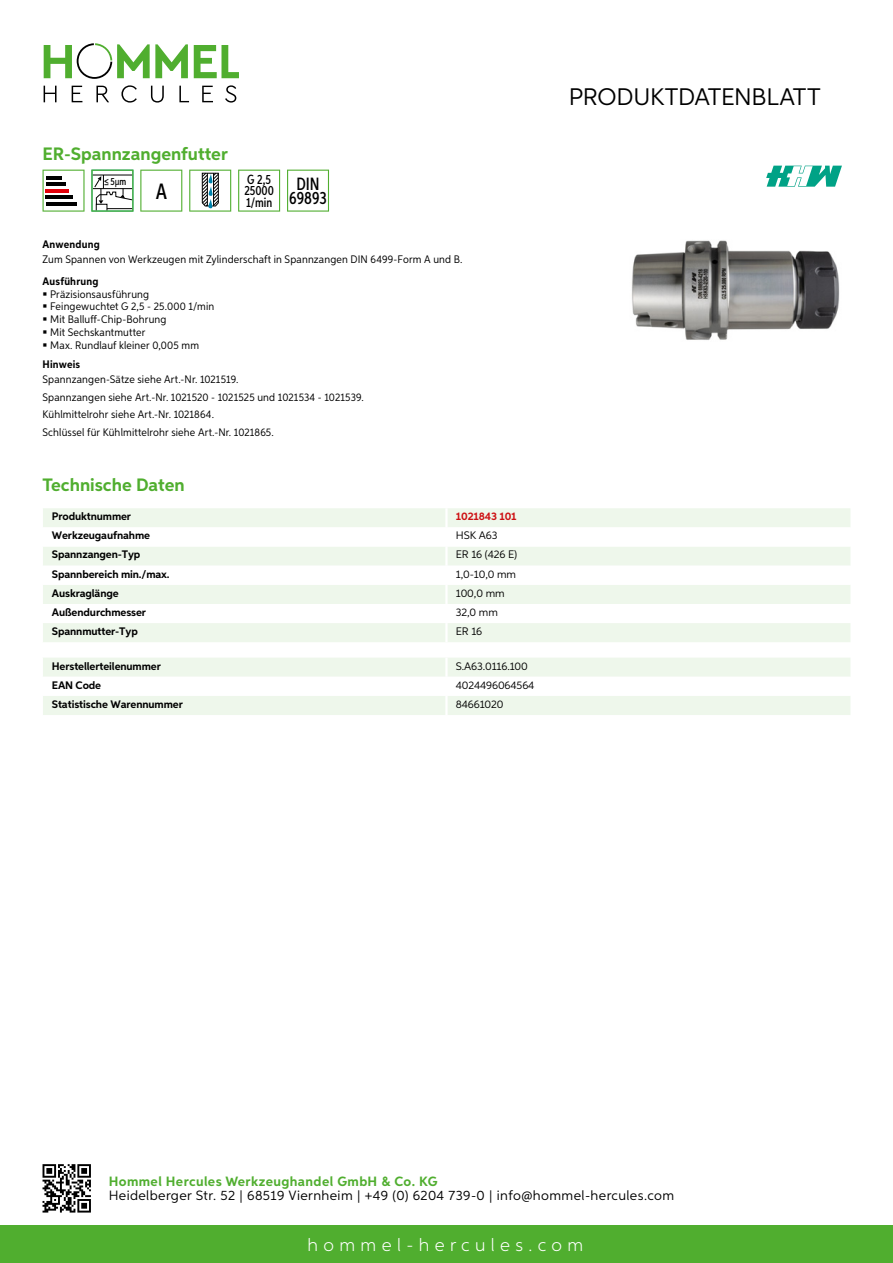
<style>
.page{position:relative;width:893px;height:1263px;background:#fff}
.page>*{position:absolute;margin:0;border:0;box-sizing:border-box;transform-origin:0 0}
.t1{font:24px "Aspira";letter-spacing:-.01em;color:#000}
.t2{font:500 22.2px "Aspira XX Nar";color:#000}
.t3{font:700 18px "Aspira";color:#50ae2f}
.t4{font:300 18px "Aspira";letter-spacing:.3em;color:#fff}
.t5{font:500 17.85px/14.9px "Aspira XX Nar";color:#000;text-align:center}
.t6{font:13.5px "Aspira";letter-spacing:.03em;color:#000}
.t7{font:700 13.5px "Aspira";letter-spacing:.03em;color:#50ae2f}
.t8{font:500 13.35px/11.9px "Aspira XX Nar";color:#000}
.t9{font:10.95px/12.8px "Aspira Nar";letter-spacing:.015em;color:#000}
.t10{font:700 10.95px "Aspira";letter-spacing:-.01em;color:#000}
.t11{font:10.95px "Aspira";letter-spacing:-.01em;color:#000}
.t12{font:700 10.95px "Aspira Nar";letter-spacing:.02em;color:#000}
.t13{font:700 10.95px "Aspira";letter-spacing:-.01em;color:#cd1013}
.t14{font:500 10.35px "Aspira XX Nar";color:#000}
</style>
<div class="page">
<div style="left:0;top:1226px;width:893px;height:37px;background:#50ae2f"></div>
<svg style="left:43px;top:1164px;width:48px;height:48px"></svg>
<svg style="left:194px;top:45px;width:45px;height:33px"></svg>
<svg style="left:44px;top:43px;width:144px;height:36px"></svg>
<svg style="left:44px;top:86px;width:13px;height:16px"></svg>
<svg style="left:72px;top:86px;width:10px;height:16px"></svg>
<svg style="left:96px;top:86px;width:13px;height:16px"></svg>
<svg style="left:121px;top:85px;width:16px;height:18px"></svg>
<svg style="left:151px;top:86px;width:13px;height:17px"></svg>
<svg style="left:179px;top:86px;width:10px;height:16px"></svg>
<svg style="left:202px;top:86px;width:11px;height:16px"></svg>
<svg style="left:225px;top:85px;width:11px;height:18px"></svg>
<div style="left:43px;top:508px;width:807px;height:134px;background:#eef7eb"></div>
<svg style="left:43px;top:527px;width:807px;height:96px"></svg>
<hr style="left:445px;top:508px;width:3px;height:19px;background:#fff">
<hr style="left:445px;top:527px;width:3px;height:19px;background:#fff">
<hr style="left:445px;top:546px;width:3px;height:20px;background:#fff">
<hr style="left:445px;top:566px;width:3px;height:19px;background:#fff">
<hr style="left:445px;top:585px;width:3px;height:19px;background:#fff">
<hr style="left:445px;top:604px;width:3px;height:19px;background:#fff">
<hr style="left:445px;top:623px;width:3px;height:19px;background:#fff">
<svg style="left:43px;top:658px;width:807px;height:57px"></svg>
<hr style="left:445px;top:696px;width:3px;height:19px;background:#fff">
<svg style="left:43px;top:170px;width:42px;height:42px"></svg>
<hr style="left:46px;top:176px;width:16px;height:3px;background:#000">
<hr style="left:46px;top:183px;width:19px;height:3px;background:#000">
<hr style="left:46px;top:189px;width:23px;height:3px;background:#e3000b">
<hr style="left:46px;top:196px;width:27px;height:3px;background:#000">
<hr style="left:46px;top:203px;width:30px;height:3px;background:#000">
<svg style="left:91px;top:170px;width:42px;height:42px"></svg>
<svg style="left:140px;top:170px;width:42px;height:42px"></svg>
<svg style="left:189px;top:170px;width:42px;height:42px"></svg>
<svg style="left:238px;top:170px;width:42px;height:42px"></svg>
<svg style="left:287px;top:170px;width:42px;height:42px"></svg>
<img style="left:632px;top:240px;width:208px;height:100px">
<svg style="left:766px;top:166px;width:76px;height:21px"></svg>
<h3 class="t3" style="left:43px;top:142px;width:187px">ER-Spannzangenfutter</h3>
<p class="t14" style="left:104px;top:175px;width:24px">≤5µm</p>
<h2 class="t2" style="left:156px;top:178px;width:13px">A</h2>
<p class="t8" style="left:244px;top:173px;width:31px">G 2,5<br>25000<br>1/min</p>
<h3 class="t5" style="left:289px;top:176px;width:39px">DIN<br>69893</h3>
<p class="t12" style="left:43px;top:237px;width:59px">Anwendung</p>
<p class="t9" style="left:43px;top:252px;width:422px">Zum Spannen von Werkzeugen mit Zylinderschaft in Spannzangen DIN 6499-Form A und B.</p>
<p class="t12" style="left:43px;top:274px;width:58px">Ausführung</p>
<p class="t9" style="left:50px;top:287px;width:166px">Präzisionsausführung<br>Feingewuchtet G 2,5 - 25.000 1/min<br>Mit Balluff-Chip-Bohrung<br>Mit Sechskantmutter<br>Max. Rundlauf kleiner 0,005 mm</p>
<p class="t12" style="left:43px;top:357px;width:39px">Hinweis</p>
<p class="t9" style="left:43px;top:370px;width:323px;line-height:17.5px">Spannzangen-Sätze siehe Art.-Nr. 1021519.<br>Spannzangen siehe Art.-Nr. 1021520 - 1021525 und 1021534 - 1021539.<br>Kühlmittelrohr siehe Art.-Nr. 1021864.<br>Schlüssel für Kühlmittelrohr siehe Art.-Nr. 1021865.</p>
<h3 class="t3" style="left:43px;top:474px;width:144px">Technische Daten</h3>
<p class="t10" style="left:52px;top:510px;width:81px">Produktnummer</p>
<p class="t13" style="left:456px;top:510px;width:62px">1021843 101</p>
<p class="t10" style="left:52px;top:529px;width:100px">Werkzeugaufnahme</p>
<p class="t11" style="left:456px;top:529px;width:43px">HSK A63</p>
<p class="t10" style="left:52px;top:548px;width:90px">Spannzangen-Typ</p>
<p class="t11" style="left:456px;top:548px;width:63px">ER 16 (426 E)</p>
<p class="t10" style="left:52px;top:567px;width:119px">Spannbereich min./max.</p>
<p class="t11" style="left:456px;top:567px;width:62px">1,0-10,0 mm</p>
<p class="t10" style="left:52px;top:586px;width:68px">Auskraglänge</p>
<p class="t11" style="left:456px;top:586px;width:50px">100,0 mm</p>
<p class="t10" style="left:52px;top:605px;width:96px">Außendurchmesser</p>
<p class="t11" style="left:456px;top:605px;width:44px">32,0 mm</p>
<p class="t10" style="left:52px;top:624px;width:88px">Spannmutter-Typ</p>
<p class="t11" style="left:456px;top:624px;width:28px">ER 16</p>
<p class="t10" style="left:52px;top:659px;width:111px">Herstellerteilenummer</p>
<p class="t11" style="left:456px;top:659px;width:73px">S.A63.0116.100</p>
<p class="t10" style="left:52px;top:678px;width:51px">EAN Code</p>
<p class="t11" style="left:456px;top:678px;width:80px">4024496064564</p>
<p class="t10" style="left:52px;top:697px;width:132px">Statistische Warennummer</p>
<p class="t11" style="left:456px;top:697px;width:49px">84661020</p>
<h1 class="t1" style="left:569px;top:82px;width:253px">Produktdatenblatt</h1>
<p class="t7" style="left:109px;top:1172px;width:330px">Hommel Hercules Werkzeughandel GmbH &amp; Co. KG</p>
<p class="t6" style="left:109px;top:1187px;width:567px">Heidelberger Str. 52 | 68519 Viernheim | +49 (0) 6204 739-0 | info@hommel-hercules.com</p>
<h3 class="t4" style="left:307px;top:1234px;width:277px">hommel-hercules.com</h3>
</div>
